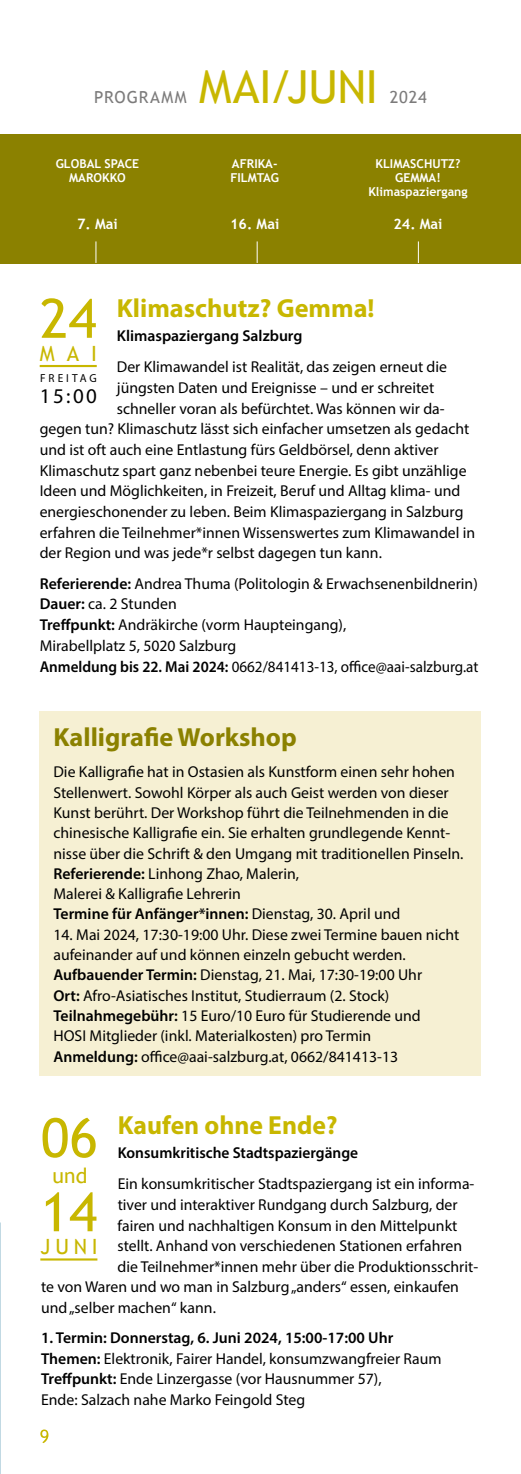
<style>
.page{position:relative;width:521px;height:1474px;background:#fff}
.page>*{position:absolute;margin:0;border:0;box-sizing:border-box;transform-origin:0 0}
.t1{font:54.25px/74px "Trebuchet MS";color:#c8b700}
.t2{font:45.5px "Trebuchet MS";letter-spacing:-.01em;color:#c8b700}
.t3{font:700 26.25px "Myriad Pro";color:#c8b700}
.t4{font:700 26.25px "Myriad Pro";color:#8b8100}
.t5{font:21px "Trebuchet MS";letter-spacing:.225em;color:#c8b700}
.t6{font:21px "Myriad Pro";color:#000}
.t7{font:16.62px "Trebuchet MS";letter-spacing:.05em;color:#7c7b7b}
.t8{font:15.75px/20.3px "Myriad Pro";color:#000}
.t9{font:600 15.75px "Myriad Pro";color:#000}
.t10{font:700 14.35px "Trebuchet MS";color:#fff}
.t11{font:700 12.25px/14px "Trebuchet MS";color:#fff;text-align:center}
.t12{font:11.72px "Myriad Pro";letter-spacing:.27em;color:#000}
.s1{font-weight:600}
</style>
<div class="page">
<div style="left:40px;top:711px;width:441px;height:364px;background:#f6f0d3"></div>
<div style="left:0;top:134px;width:521px;height:129px;background:#8b8100"></div>
<svg style="left:40px;top:1429px;width:8px;height:13px"></svg>
<svg style="left:0;top:1222px;width:1px;height:68px"></svg>
<svg style="left:95px;top:241px;width:1px;height:22px"></svg>
<svg style="left:257px;top:241px;width:1px;height:22px"></svg>
<svg style="left:418px;top:241px;width:1px;height:22px"></svg>
<hr style="left:40px;top:365px;width:57px;height:2px;background:#c8b700">
<hr style="left:40px;top:1258px;width:57px;height:2px;background:#c8b700">
<p class="t7" style="left:94px;top:87px;width:94px">PROGRAMM</p>
<h2 class="t2" style="left:199px;top:60px;width:181px">MAI/JUNI</h2>
<p class="t7" style="left:390px;top:87px;width:38px">2024</p>
<p class="t11" style="left:56px;top:156px;width:85px">GLOBAL SPACE<br>MAROKKO</p>
<p class="t10" style="left:77px;top:215px;width:42px">7. Mai</p>
<p class="t11" style="left:230px;top:156px;width:50px;text-align:left">AFRIKA-<br>FILMTAG</p>
<p class="t10" style="left:230px;top:215px;width:51px">16. Mai</p>
<p class="t11" style="left:368px;top:156px;width:101px">KLIMASCHUTZ?<br>GEMMA!<br>Klimaspaziergang</p>
<p class="t10" style="left:393px;top:215px;width:51px">24. Mai</p>
<h1 class="t1" style="left:40px;top:282px;width:59px">24</h1>
<h3 class="t5" style="left:40px;top:341px;width:59px">MAI</h3>
<p class="t12" style="left:40px;top:370px;width:58px">FREITAG</p>
<h3 class="t6" style="left:40px;top:382px;width:59px">15:00</h3>
<h3 class="t3" style="left:117px;top:291px;width:259px">Klimaschutz? Gemma!</h3>
<p class="t9" style="left:117px;top:326px;width:187px">Klimaspaziergang Salzburg</p>
<p class="t8" style="left:117px;top:356px;width:332px">Der Klimawandel ist Realität, das zeigen erneut die</p>
<p class="t8" style="left:117px;top:377px;width:319px">jüngsten Daten und Ereignisse – und er schreitet</p>
<p class="t8" style="left:117px;top:398px;width:329px">schneller voran als befürchtet. Was können wir da-</p>
<p class="t8" style="left:40px;top:418px;width:431px">gegen tun? Klimaschutz lässt sich einfacher umsetzen als gedacht</p>
<p class="t8" style="left:40px;top:439px;width:400px">und ist oft auch eine Entlastung fürs Geldbörsel, denn aktiver</p>
<p class="t8" style="left:40px;top:460px;width:428px">Klimaschutz spart ganz nebenbei teure Energie. Es gibt unzählige</p>
<p class="t8" style="left:40px;top:480px;width:422px">Ideen und Möglichkeiten, in Freizeit, Beruf und Alltag klima- und</p>
<p class="t8" style="left:40px;top:501px;width:425px">energieschonender zu leben. Beim Klimaspaziergang in Salzburg</p>
<p class="t8" style="left:40px;top:522px;width:437px">erfahren die Teilnehmer*innen Wissenswertes zum Klimawandel in</p>
<p class="t8" style="left:40px;top:542px;width:344px">der Region und was jede*r selbst dagegen tun kann.</p>
<p class="t8" style="left:40px;top:573px;width:440px;line-height:20.8px"><span class="s1">Referierende:</span> Andrea Thuma (Politologin &amp; Erwachsenenbildnerin)<br><span class="s1">Dauer:</span> ca. 2 Stunden<br><span class="s1">Treffpunkt:</span> Andräkirche (vorm Haupteingang),<br>Mirabellplatz 5, 5020 Salzburg<br><span class="s1">Anmeldung bis 22. Mai 2024:</span> 0662/841413-13, office@aai-salzburg.at</p>
<h3 class="t4" style="left:53px;top:720px;width:245px">Kalligrafie Workshop</h3>
<p class="t8" style="left:53px;top:761px;width:411px">Die Kalligrafie hat in Ostasien als Kunstform einen sehr hohen Stellenwert. Sowohl Körper als auch Geist werden von dieser Kunst berührt. Der Workshop führt die Teilnehmenden in die chinesische Kalligrafie ein. Sie erhalten grundlegende Kennt&shy;nisse über die Schrift &amp; den Umgang mit traditionellen Pinseln.<br><span class="s1">Referierende:</span> Linhong Zhao, Malerin,<br>Malerei &amp; Kalligrafie Lehrerin<br><span class="s1">Termine für Anfänger*innen:</span> Dienstag, 30. April und</p>
<p class="t8" style="left:53px;top:924px;width:407px">14. Mai 2024, 17:30-19:00 Uhr. Diese zwei Termine bauen nicht aufeinander auf und können einzeln gebucht werden.<br><span class="s1">Aufbauender Termin:</span> Dienstag, 21. Mai, 17:30-19:00 Uhr<br><span class="s1">Ort:</span> Afro-Asiatisches Institut, Studierraum (2. Stock)<br><span class="s1">Teilnahmegebühr:</span> 15 Euro/10 Euro für Studierende und<br>HOSI Mitglieder (inkl. Materialkosten) pro Termin <span class="s1">Anmeldung:</span> office@aai-salzburg.at, 0662/841413-13</p>
<h3 class="t3" style="left:118px;top:1108px;width:221px">Kaufen ohne Ende?</h3>
<p class="t9" style="left:118px;top:1142px;width:242px">Konsumkritische Stadtspaziergänge</p>
<p class="t8" style="left:118px;top:1173px;width:358px">Ein konsumkritischer Stadtspaziergang ist ein informa-</p>
<p class="t8" style="left:118px;top:1194px;width:341px">tiver und interaktiver Rundgang durch Salzburg, der</p>
<p class="t8" style="left:117px;top:1214px;width:341px">fairen und nachhaltigen Konsum in den Mittelpunkt</p>
<p class="t8" style="left:117px;top:1235px;width:346px">stellt. Anhand von verschiedenen Stationen erfahren</p>
<p class="t8" style="left:117px;top:1255px;width:362px">die Teilnehmer*innen mehr über die Produktionsschrit-</p>
<p class="t8" style="left:41px;top:1276px;width:419px">te von Waren und wo man in Salzburg „anders“ essen, einkaufen</p>
<p class="t8" style="left:41px;top:1296px;width:176px">und „selber machen“ kann.</p>
<p class="t8" style="left:41px;top:1327px;width:402px"><span class="s1">1. Termin: Donnerstag, 6. Juni 2024, 15:00-17:00 Uhr Themen:</span> Elektronik, Fairer Handel, konsumzwangfreier Raum <span class="s1">Treffpunkt:</span> Ende Linzergasse (vor Hausnummer 57),<br>Ende: Salzach nahe Marko Feingold Steg</p>
<h1 class="t1" style="left:41px;top:1101px;width:59px">06<br>14</h1>
<h3 class="t5" style="left:41px;top:1234px;width:59px">JUNI</h3>
<h3 class="t5" style="left:52px;top:1163px;width:37px">und</h3>
</div>
